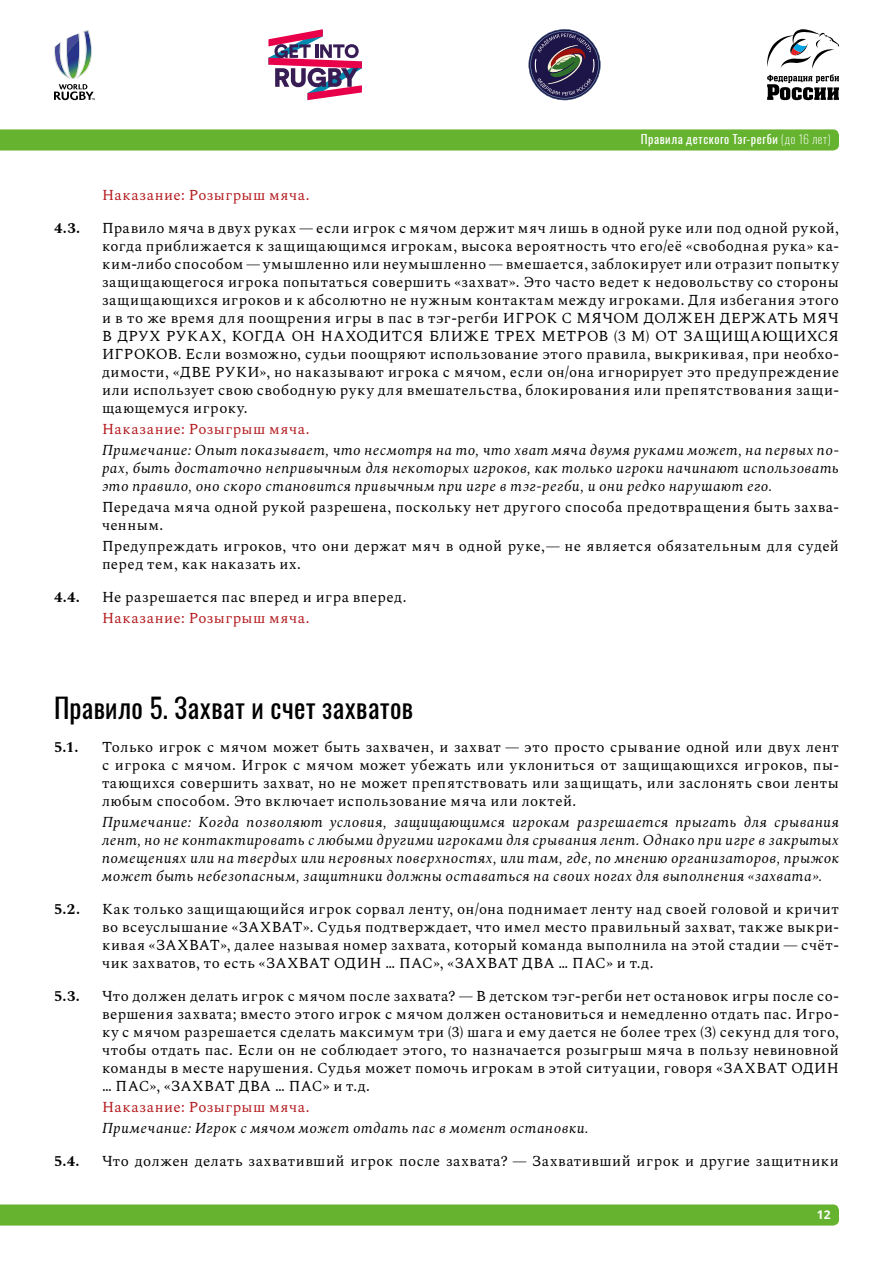
<style>
.page{position:relative;width:893px;height:1263px;background:#fff}
.page>*{position:absolute;margin:0;border:0;box-sizing:border-box;transform-origin:0 0}
.t1{font:27px "Oswald";letter-spacing:.02em;color:#000}
.t2{font:15px/18px "Spectral";letter-spacing:.035em;color:#000;text-align:justify}
.t3{font:italic 15px/18px "Spectral";letter-spacing:.025em;color:#000;text-align:justify}
.t4{font:15px "Spectral";letter-spacing:.035em;color:#b4191d}
.t5{font:700 15px "Spectral";color:#000}
.t6{font:12px "Oswald";letter-spacing:.045em;color:#fff}
.t7{font:700 12px "Open Sans";color:#fff}
.s1{font-weight:200}
</style>
<div class="page">
<div style="left:0;top:129px;width:839px;height:21px;background:#65b32e"></div>
<div style="left:0;top:1204px;width:839px;height:21px;background:#65b32e"></div>
<svg style="left:54px;top:30px;width:41px;height:70px"></svg>
<svg style="left:767px;top:29px;width:72px;height:71px"></svg>
<svg style="left:268px;top:29px;width:94px;height:71px"></svg>
<svg style="left:528px;top:29px;width:73px;height:72px"></svg>
<p class="t4" style="left:102px;top:184px;width:209px">Наказание: Розыгрыш мяча.</p>
<p class="t6" style="left:641px;top:130px;width:191px">Правила детского Тэг-регби <span class="s1">(до 16 лет)</span></p>
<p class="t5" style="left:54px;top:217px;width:28px">4.3.</p>
<p class="t2" style="left:102px;top:218px;width:738px">Правило мяча в двух руках — если игрок с мячом держит мяч лишь в одной руке или под одной рукой, когда приближается к защищающимся игрокам, высока вероятность что его/её «свободная рука» ка&shy;ким-либо способом—умышленно или неумышленно—вмешается, заблокирует или отразит попытку защищающегося игрока попытаться совершить «захват». Это часто ведет к недовольству со стороны защищающихся игроков и к абсолютно не нужным контактам между игроками. Для избегания этого и в то же время для поощрения игры в пас в тэг-регби ИГРОК С МЯЧОМ ДОЛЖЕН ДЕРЖАТЬ МЯЧ В ДРУХ РУКАХ, КОГДА ОН НАХОДИТСЯ БЛИЖЕ ТРЕХ МЕТРОВ (3 М) ОТ ЗАЩИЩАЮЩИХСЯ ИГРОКОВ. Если возможно, судьи поощряют использование этого правила, выкрикивая, при необхо&shy;димости, «ДВЕ РУКИ», но наказывают игрока с мячом, если он/она игнорирует это предупреждение или использует свою свободную руку для вмешательства, блокирования или препятствования защи&shy;щающемуся игроку.</p>
<p class="t4" style="left:102px;top:418px;width:209px">Наказание: Розыгрыш мяча.</p>
<p class="t3" style="left:102px;top:440px;width:738px">Примечание: Опыт показывает, что несмотря на то, что хват мяча двумя руками может, на первых по&shy;рах, быть достаточно непривычным для некоторых игроков, как только игроки начинают использовать это правило, оно скоро становится привычным при игре в тэг-регби, и они редко нарушают его.</p>
<p class="t2" style="left:102px;top:497px;width:738px">Передача мяча одной рукой разрешена, поскольку нет другого способа предотвращения быть захва&shy;ченным.</p>
<p class="t2" style="left:102px;top:536px;width:738px">Предупреждать игроков, что они держат мяч в одной руке,— не является обязательным для судей перед тем, как наказать их.</p>
<p class="t5" style="left:54px;top:586px;width:27px">4.4.</p>
<p class="t2" style="left:102px;top:587px;width:306px">Не разрешается пас вперед и игра вперед.</p>
<p class="t4" style="left:102px;top:607px;width:209px">Наказание: Розыгрыш мяча.</p>
<h1 class="t1" style="left:54px;top:689px;width:361px">Правило 5. Захват и счет захватов</h1>
<p class="t5" style="left:54px;top:736px;width:26px">5.1.</p>
<p class="t2" style="left:102px;top:737px;width:738px">Только игрок с мячом может быть захвачен, и захват — это просто срывание одной или двух лент с игрока с мячом. Игрок с мячом может убежать или уклониться от защищающихся игроков, пы&shy;тающихся совершить захват, но не может препятствовать или защищать, или заслонять свои ленты любым способом. Это включает использование мяча или локтей.</p>
<p class="t3" style="left:102px;top:812px;width:738px">Примечание: Когда позволяют условия, защищающимся игрокам разрешается прыгать для срывания лент, но не контактировать с любыми другими игроками для срывания лент. Однако при игре в закрытых помещениях или на твердых или неровных поверхностях, или там, где, по мнению организаторов, прыжок может быть небезопасным, защитники должны оставаться на своих ногах для выполнения «захвата».</p>
<p class="t5" style="left:54px;top:898px;width:28px">5.2.</p>
<p class="t2" style="left:102px;top:899px;width:738px">Как только защищающийся игрок сорвал ленту, он/она поднимает ленту над своей головой и кричит во всеуслышание «ЗАХВАТ». Судья подтверждает, что имел место правильный захват, также выкри&shy;кивая «ЗАХВАТ», далее называя номер захвата, который команда выполнила на этой стадии — счёт&shy;чик захватов, то есть «ЗАХВАТ ОДИН … ПАС», «ЗАХВАТ ДВА … ПАС» и т. д.</p>
<p class="t5" style="left:54px;top:985px;width:27px">5.3.</p>
<p class="t2" style="left:102px;top:986px;width:738px">Что должен делать игрок с мячом после захвата? — В детском тэг-регби нет остановок игры после со&shy;вершения захвата; вместо этого игрок с мячом должен остановиться и немедленно отдать пас. Игро&shy;ку с мячом разрешается сделать максимум три (3) шага и ему дается не более трех (3) секунд для того, чтобы отдать пас. Если он не соблюдает этого, то назначается розыгрыш мяча в пользу невиновной команды в месте нарушения. Судья может помочь игрокам в этой ситуации, говоря «ЗАХВАТ ОДИН … ПАС», «ЗАХВАТ ДВА … ПАС» и т. д.</p>
<p class="t4" style="left:102px;top:1096px;width:209px">Наказание: Розыгрыш мяча.</p>
<p class="t3" style="left:102px;top:1118px;width:488px">Примечание: Игрок с мячом может отдать пас в момент остановки.</p>
<p class="t5" style="left:54px;top:1150px;width:27px">5.4.</p>
<p class="t2" style="left:102px;top:1151px;width:738px">Что должен делать захвативший игрок после захвата? — Захвативший игрок и другие защитники</p>
<p class="t7" style="left:817px;top:1206px;width:15px">12</p>
</div>
